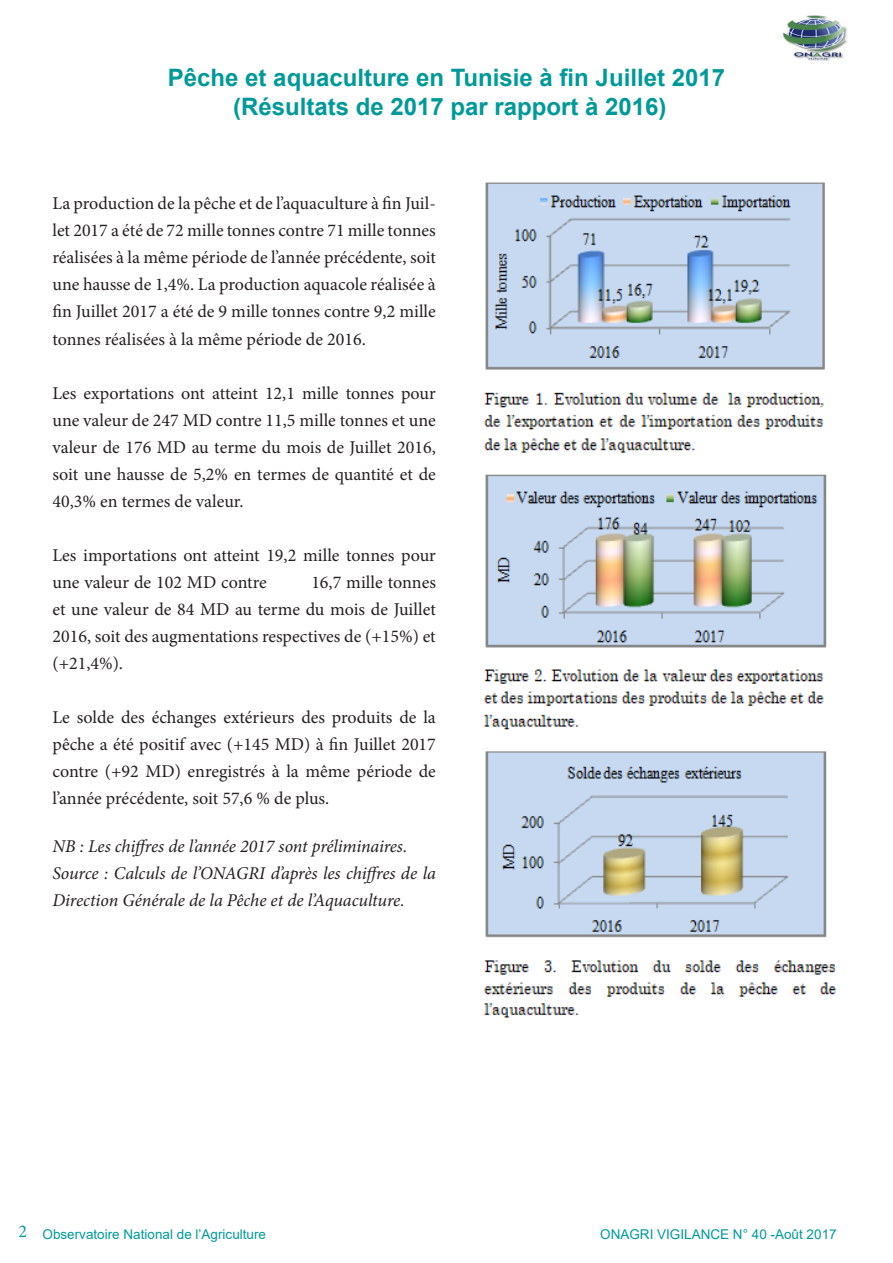
<style>
.page{position:relative;width:893px;height:1263px;background:#fff}
.page>*{position:absolute;margin:0;border:0;box-sizing:border-box;transform-origin:0 0}
.t1{font:700 24px "Arial";color:#099}
.t2{font:18px/27px "Minion Pro";color:#231f20;text-align:justify}
.t3{font:italic 18px/27px "Minion Pro";letter-spacing:-.01em;color:#231f20}
.t4{font:18px "Minion Pro";color:#099}
.t5{font:13.5px "Arial";color:#099}
</style>
<div class="page">
<img style="left:782px;top:15px;width:66px;height:46px">
<img style="left:484px;top:182px;width:353px;height:836px">
<p class="t1" style="left:168px;top:61px;width:559px">Pêche et aquaculture en Tunisie à fin Juillet 2017</p>
<p class="t1" style="left:233px;top:90px;width:435px">(Résultats de 2017 par rapport à 2016)</p>
<p class="t2" style="left:52px;top:190px;width:385px">La production de la pêche et de l’aquaculture à fin Juil&shy;let 2017 a été de 72 mille tonnes contre 71 mille tonnes réalisées à la même période de l’année précédente, soit une hausse de 1,4%. La production aquacole réalisée à fin Juillet 2017 a été de 9 mille tonnes contre 9,2 mille tonnes réalisées à la même période de 2016.</p>
<p class="t2" style="left:52px;top:379px;width:385px">Les exportations ont atteint 12,1 mille tonnes pour une valeur de 247 MD contre 11,5 mille tonnes et une valeur de 176 MD au terme du mois de Juillet 2016, soit une hausse de 5,2% en termes de quantité et de 40,3% en termes de valeur.</p>
<p class="t2" style="left:52px;top:541px;width:385px">Les importations ont atteint 19,2 mille tonnes pour une valeur de 102 MD contre</p>
<p class="t2" style="left:52px;top:568px;width:385px;text-indent:259px">16,7 mille tonnes et une valeur de 84 MD au terme du mois de Juillet 2016, soit des augmentations respectives de (+15%) et (+21,4%).</p>
<p class="t2" style="left:52px;top:703px;width:385px">Le solde des échanges extérieurs des produits de la pêche a été positif avec (+145 MD) à fin Juillet 2017 contre (+92 MD) enregistrés à la même période de l’année précédente, soit 57,6 % de plus.</p>
<p class="t3" style="left:52px;top:833px;width:356px">NB : Les chiffres de l’année 2017 sont préliminaires.</p>
<p class="t3" style="left:52px;top:860px;width:385px">Source : Calculs de l’ONAGRI d’après les chiffres de la<br>Direction Générale de la Pêche et de l’Aquaculture.</p>
<p class="t4" style="left:18px;top:1219px;width:10px">2</p>
<p class="t5" style="left:43px;top:1225px;width:225px">Observatoire National de l’Agriculture</p>
<p class="t5" style="left:600px;top:1225px;width:238px">ONAGRI VIGILANCE N° 40 -Août 2017</p>
</div>
